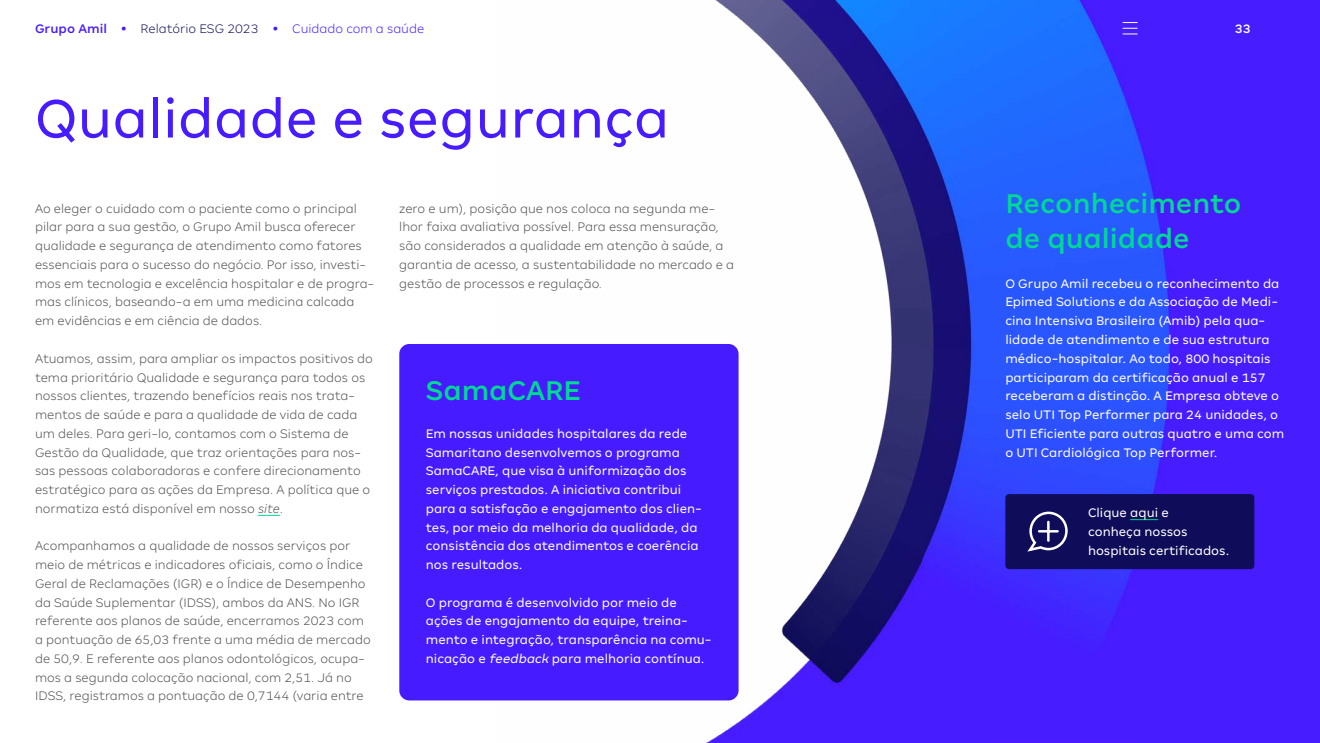
<style>
.page{position:relative;width:1320px;height:743px;background:#fff}
.page>*{position:absolute;margin:0;border:0;box-sizing:border-box;transform-origin:0 0}
.T1__28{font:60px "Amil Typeface";color:#461bff}
.Box_Titulo{font:500 30px/35px "Amil Typeface";color:#00d896}
.Corpo_texto_corrido{font:300 13.75px/18.8px "Amil Typeface";color:#4d4d4d}
.Box_corpo{font:13.75px/18.8px "Amil Typeface";color:#fff}
.t1{font:300 13.75px "Amil Typeface";color:#0f0d59}
.t2{font:500 13.75px "Amil Typeface";color:#fff}
.s1{font-weight:500;color:#461bff}
.s2{font-weight:900;color:#461bff}
.s3{color:#461bff}
.s4{font-style:italic}
</style>
<div class="page">
<img style="left:496px;top:0;width:824px;height:742px">
<div style="left:399px;top:344px;width:340px;height:356px;background:#461bff;border-radius:10px"></div>
<svg style="left:258px;top:515px;width:22px;height:1px"></svg>
<div style="left:1005px;top:494px;width:249px;height:75px;background:#0f0d59;border-radius:4px"></div>
<svg style="left:1027px;top:511px;width:41px;height:41px"></svg>
<svg style="left:1130px;top:519px;width:28px;height:1px"></svg>
<svg style="left:1123px;top:22px;width:14px;height:12px"></svg>
<p class="t1" style="left:35px;top:20px;width:391px"><span class="s1">Grupo Amil</span> <span class="s2">•</span> Relatório ESG 2023 <span class="s2">•</span> <span class="s3">Cuidado com a saúde</span></p>
<p class="t2" style="left:1235px;top:20px;width:17px">33</p>
<p class="T1__28" style="left:35px;top:83px;width:636px">Qualidade e segurança</p>
<p class="Corpo_texto_corrido" style="left:35px;top:199px;width:341px">Ao eleger o cuidado com o paciente como o principal pilar para a sua gestão, o Grupo Amil busca oferecer qualidade e segurança de atendimento como fatores essenciais para o sucesso do negócio. Por isso, investi&shy;mos em tecnologia e excelência hospitalar e de progra&shy;mas clínicos, baseando-a em uma medicina calcada em evidências e em ciência de dados.</p>
<p class="Corpo_texto_corrido" style="left:35px;top:349px;width:339px">Atuamos, assim, para ampliar os impactos positivos do tema prioritário Qualidade e segurança para todos os nossos clientes, trazendo benefícios reais nos trata&shy;mentos de saúde e para a qualidade de vida de cada um deles. Para geri-lo, contamos com o Sistema de Gestão da Qualidade, que traz orientações para nos&shy;sas pessoas colaboradoras e confere direcionamento estratégico para as ações da Empresa. A política que o normatiza está disponível em nosso <span class="s4">site</span>.</p>
<p class="Corpo_texto_corrido" style="left:35px;top:536px;width:337px">Acompanhamos a qualidade de nossos serviços por meio de métricas e indicadores oficiais, como o Índice Geral de Reclamações (IGR) e o Índice de Desempenho da Saúde Suplementar (IDSS), ambos da ANS. No IGR referente aos planos de saúde, encerramos 2023 com a pontuação de 65,03 frente a uma média de mercado de 50,9. E referente aos planos odontológicos, ocupa&shy;mos a segunda colocação nacional, com 2,51. Já no IDSS, registramos a pontuação de 0,7144 (varia entre</p>
<p class="Corpo_texto_corrido" style="left:399px;top:199px;width:336px">zero e um), posição que nos coloca na segunda me&shy;lhor faixa avaliativa possível. Para essa mensuração, são considerados a qualidade em atenção à saúde, a garantia de acesso, a sustentabilidade no mercado e a gestão de processos e regulação.</p>
<p class="Box_Titulo" style="left:1005px;top:185px;width:238px">Reconhecimento de qualidade</p>
<p class="Box_corpo" style="left:1005px;top:274px;width:280px">O Grupo Amil recebeu o reconhecimento da Epimed Solutions e da Associação de Medi&shy;cina Intensiva Brasileira (Amib) pela qua&shy;lidade de atendimento e de sua estrutura médico-hospitalar. Ao todo, 800 hospitais participaram da certificação anual e 157 receberam a distinção. A Empresa obteve o selo UTI Top Performer para 24 unidades, o UTI Eficiente para outras quatro e uma com o UTI Cardiológica Top Performer.</p>
<p class="Box_Titulo" style="left:426px;top:373px;width:156px">SamaCARE</p>
<p class="Box_corpo" style="left:426px;top:424px;width:278px">Em nossas unidades hospitalares da rede Samaritano desenvolvemos o programa SamaCARE, que visa à uniformização dos serviços prestados. A iniciativa contribui para a satisfação e engajamento dos clien&shy;tes, por meio da melhoria da qualidade, da consistência dos atendimentos e coerência nos resultados.</p>
<p class="Box_corpo" style="left:426px;top:592px;width:287px">O programa é desenvolvido por meio de ações de engajamento da equipe, treina&shy;mento e integração, transparência na comu&shy;nicação e <span class="s4">feedback</span> para melhoria contínua.</p>
<p class="Box_corpo" style="left:1088px;top:503px;width:143px">Clique aqui e<br>conheça nossos hospitais certificados.</p>
</div>
